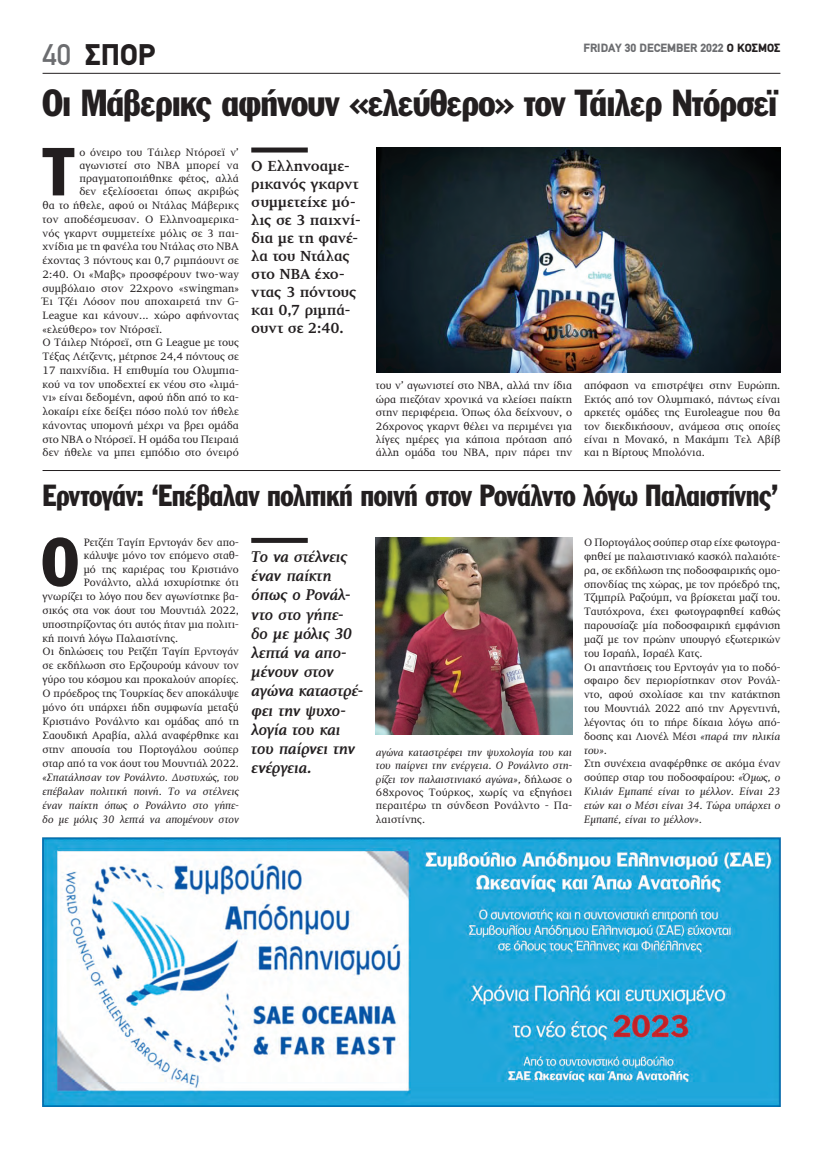
<style>
.page{position:relative;width:823px;height:1149px;background:#fff}
.page>*{position:absolute;margin:0;border:0;box-sizing:border-box;transform-origin:0 0}
.t1{font:66.6px "Franklin Gothic Greek Cond";color:#231f20}
.t2{font:37px "Franklin Gothic Greek Cond";letter-spacing:-.02em;color:#231f20}
.t3{font:30px "Franklin Gothic Greek Cond";letter-spacing:-.015em;color:#231f20}
.t4{font:900 30px "PF Din Text";color:#231f20}
.t5{font:italic 700 16px/19.2px "PF Diplomat";letter-spacing:-.025em;color:#231f20}
.t6{font:700 15px/18px "PF Diplomat";letter-spacing:-.015em;color:#231f20}
.t7{font:900 12px "PF Din Text";color:#6c6d70}
.t8{font:11px/13.8px "PF Diplomat";color:#231f20;text-align:justify}
.t9{font:italic 11px/13.4px "PF Diplomat";color:#231f20;text-align:justify}
.t10{font:italic 11px/13.8px "PF Diplomat";color:#231f20;text-align:justify;scale:1.05 1}
.s1{font-weight:500;color:#6c6d70}
.s2{color:#231f20}
.s3{font-style:normal}
.s4{font-style:italic}
</style>
<div class="page">
<hr style="left:43px;top:73px;width:737px;height:1px;background:#231f20">
<img style="left:375px;top:537px;width:196px;height:197px">
<hr style="left:42px;top:470px;width:738px;height:1px;background:#231f20">
<div style="left:251px;top:537px;width:56px;height:5px;background:#231f20"></div>
<div style="left:251px;top:147px;width:56px;height:5px;background:#231f20"></div>
<img style="left:376px;top:147px;width:404px;height:225px">
<img style="left:43px;top:837px;width:737px;height:269px">
<h3 class="t4" style="left:43px;top:37px;width:114px"><span class="s1">40</span> ΣΠΟΡ</h3>
<p class="t7" style="left:583px;top:40px;width:198px">FRIDAY 30 DECEMBER 2022 <span class="s2">Ο ΚΟΣΜΟΣ</span></p>
<h2 class="t2" style="left:42px;top:82px;width:735px">Οι Μάβερικς αφήνουν «ελεύθερο» τον Τάιλερ Ντόρσεϊ</h2>
<h1 class="t1" style="left:43px;top:134px;width:32px">Τ</h1>
<p class="t8" style="left:79px;top:145px;width:161px">ο όνειρο του Τάιλερ Ντόρσεϊ ν’</p>
<h3 class="t6" style="left:251px;top:157px;width:111px">Ο Ελληνοαμε&shy;ρικανός γκαρντ συμμετείχε μό&shy;λις σε 3 παιχνί&shy;δια με τη φανέ&shy;λα του Ντάλας στο ΝΒΑ έχο&shy;ντας 3 πόντους και 0,7 ριμπά&shy;ουντ σε 2:40.</h3>
<p class="t8" style="left:79px;top:159px;width:161px">αγωνιστεί στο ΝΒΑ μπορεί να</p>
<p class="t8" style="left:79px;top:172px;width:161px">πραγματοποιήθηκε φέτος, αλλά</p>
<p class="t8" style="left:79px;top:185px;width:161px">δεν εξελίσσεται όπως ακριβώς</p>
<p class="t8" style="left:43px;top:199px;width:198px">θα το ήθελε, αφού οι Ντάλας Μάβερικς</p>
<p class="t8" style="left:43px;top:212px;width:198px">τον αποδέσμευσαν. Ο Ελληνοαμερικα-</p>
<p class="t8" style="left:43px;top:226px;width:198px">νός γκαρντ συμμετείχε μόλις σε 3 παι-</p>
<p class="t8" style="left:43px;top:240px;width:198px">χνίδια με τη φανέλα του Ντάλας στο ΝΒΑ</p>
<p class="t8" style="left:43px;top:254px;width:198px">έχοντας 3 πόντους και 0,7 ριμπάουντ σε</p>
<p class="t8" style="left:43px;top:267px;width:198px">2:40. Οι «Μαβς» προσφέρουν two-way</p>
<p class="t8" style="left:43px;top:281px;width:198px">συμβόλαιο στον 22χρονο «swingman»</p>
<p class="t8" style="left:43px;top:295px;width:198px">Έι Τζέι Λόσον που αποχαιρετά την G-</p>
<p class="t8" style="left:43px;top:308px;width:198px">League και κάνουν... χώρο αφήνοντας</p>
<p class="t8" style="left:43px;top:322px;width:121px">«ελεύθερο» τον Ντόρσεϊ.</p>
<p class="t8" style="left:43px;top:336px;width:198px">Ο Tάιλερ Ντόρσεϊ, στη G League με τους</p>
<p class="t8" style="left:43px;top:350px;width:198px">Τέξας Λέτζεντς, μέτρησε 24,4 πόντους σε</p>
<p class="t8" style="left:43px;top:363px;width:198px">17 παιχνίδια. Η επιθυμία του Ολυμπια-</p>
<p class="t8" style="left:43px;top:377px;width:198px">κού να τον υποδεχτεί εκ νέου στο «λιμά-</p>
<p class="t8" style="left:43px;top:391px;width:198px">νι» είναι δεδομένη, αφού ήδη από το κα-</p>
<p class="t8" style="left:43px;top:404px;width:198px">λοκαίρι είχε δείξει πόσο πολύ τον ήθελε</p>
<p class="t8" style="left:43px;top:418px;width:198px">κάνοντας υπομονή μέχρι να βρει ομάδα</p>
<p class="t8" style="left:43px;top:432px;width:198px">στο ΝΒΑ ο Ντόρσεϊ. Η ομάδα του Πειραιά</p>
<p class="t8" style="left:43px;top:446px;width:198px">δεν ήθελε να μπει εμπόδιο στο όνειρό</p>
<p class="t8" style="left:375px;top:379px;width:198px;line-height:13.4px">του ν’ αγωνιστεί στο ΝΒΑ, αλλά την ίδια ώρα πιεζόταν χρονικά να κλείσει παίκτη στην περιφέρεια. Όπως όλα δείχνουν, ο 26χρονος γκαρντ θέλει να περιμένει για λίγες ημέρες για κάποια πρόταση από άλλη ομάδα του ΝΒΑ, πριν πάρει την</p>
<p class="t8" style="left:583px;top:379px;width:198px;line-height:13.4px">απόφαση να επιστρέψει στην Ευρώπη.<br>Εκτός από τον Ολυμπιακό, πάντως είναι αρκετές ομάδες της Euroleague που θα τον διεκδικήσουν, ανάμεσα στις οποίες είναι η Μονακό, η Μακάμπι Τελ Αβίβ και η Βίρτους Μπολόνια.</p>
<h3 class="t3" style="left:43px;top:478px;width:737px">Ερντογάν: ‘Επέβαλαν πολιτική ποινή στον Ρονάλντο λόγω Παλαιστίνης’</h3>
<h1 class="t1" style="left:42px;top:524px;width:38px">Ο</h1>
<p class="t8" style="left:84px;top:535px;width:156px">Ρετζέπ Ταγίπ Ερντογάν δεν απο-</p>
<p class="t8" style="left:84px;top:549px;width:156px">κάλυψε μόνο τον επόμενο σταθ-</p>
<p class="t8" style="left:84px;top:562px;width:156px">μό της καριέρας του Κριστιάνο</p>
<p class="t8" style="left:84px;top:575px;width:156px">Ρονάλντο, αλλά ισχυρίστηκε ότι</p>
<p class="t8" style="left:43px;top:589px;width:198px">γνωρίζει το λόγο που δεν αγωνίστηκε βα-</p>
<p class="t8" style="left:43px;top:603px;width:198px">σικός στα νοκ άουτ του Μουντιάλ 2022,</p>
<p class="t8" style="left:43px;top:617px;width:198px">υποστηρίζοντας ότι αυτός ήταν μια πολιτι-</p>
<p class="t8" style="left:43px;top:631px;width:137px">κή ποινή λόγω Παλαιστίνης.</p>
<p class="t8" style="left:43px;top:645px;width:198px">Οι δηλώσεις του Ρετζέπ Ταγίπ Ερντογάν</p>
<p class="t8" style="left:43px;top:659px;width:198px">σε εκδήλωση στο Ερζουρούμ κάνουν τον</p>
<p class="t8" style="left:43px;top:672px;width:198px">γύρο του κόσμου και προκαλούν απορίες.</p>
<p class="t8" style="left:43px;top:686px;width:198px">Ο πρόεδρος της Τουρκίας δεν αποκάλυψε</p>
<p class="t8" style="left:43px;top:700px;width:198px">μόνο ότι υπάρχει ήδη συμφωνία μεταξύ</p>
<p class="t8" style="left:43px;top:714px;width:198px">Κριστιάνο Ρονάλντο και ομάδας από τη</p>
<p class="t8" style="left:43px;top:728px;width:198px">Σαουδική Αραβία, αλλά αναφέρθηκε και</p>
<p class="t8" style="left:43px;top:742px;width:198px">στην απουσία του Πορτογάλου σούπερ</p>
<p class="t8" style="left:43px;top:756px;width:198px">σταρ από τα νοκ άουτ του Μουντιάλ 2022.</p>
<p class="t9" style="left:43px;top:770px;width:198px;line-height:13.9px">«Σπατάλησαν τον Ρονάλντο. Δυστυχώς, του επέβαλαν πολιτική ποινή. Το να στέλνεις έναν παίκτη όπως ο Ρονάλντο στο γήπε&shy;δο με μόλις 30 λεπτά να απομένουν στον</p>
<h3 class="t5" style="left:251px;top:547px;width:114px">Το να στέλνεις έναν παίκτη όπως ο Ρονάλ&shy;ντο στο γήπε&shy;δο με μόλις 30 λεπτά να απο&shy;μένουν στον αγώνα καταστρέ&shy;φει την ψυχο&shy;λογία του και του παίρνει την ενέργεια.</h3>
<p class="t9" style="left:375px;top:745px;width:198px">αγώνα καταστρέφει την ψυχολογία του και του παίρνει την ενέργεια. Ο Ρονάλντο στη&shy;ρίζει τον παλαιστινιακό αγώνα», <span class="s3">δήλωσε ο 68χρονος Τούρκος, χωρίς να εξηγήσει περαιτέρω τη σύνδεση Ρονάλντο - Πα&shy;λαιστίνης.</span></p>
<p class="t8" style="left:583px;top:535px;width:198px;text-align:left">Ο Πορτογάλος σούπερ σταρ είχε φωτογρα&shy;φηθεί με παλαιστινιακό κασκόλ παλαιότε&shy;ρα, σε εκδήλωση της ποδοσφαιρικής ομο&shy;σπονδίας της χώρας, με τον πρόεδρό της, Τζιμπρίλ Ραζούμπ, να βρίσκεται μαζί του.<br>Ταυτόχρονα, έχει φωτογραφηθεί καθώς παρουσίαζε μία ποδοσφαιρική εμφάνιση μαζί με τον πρώην υπουργό εξωτερικών του Ισραήλ, Ισραέλ Κατς.<br>Οι απαντήσεις του Ερντογάν για το ποδό&shy;σφαιρο δεν περιορίστηκαν στον Ρονάλ&shy;ντο, αφού σχολίασε και την κατάκτηση του Μουντιάλ 2022 από την Αργεντινή, λέγοντας ότι το πήρε δίκαια λόγω από&shy;δοσης και Λιονέλ Μέσι <span class="s4">«παρά την ηλικία του».</span></p>
<p class="t10" style="left:583px;top:756px;width:188px"><span class="s3">Στη συνέχεια αναφέρθηκε σε ακόμα έναν σούπερ σταρ του ποδοσφαίρου:</span> «Όμως, ο Κιλιάν Εμπαπέ είναι το μέλλον. Είναι 23 ετών και ο Μέσι είναι 34. Τώρα υπάρχει ο Εμπαπέ, είναι το μέλλον».</p>
</div>
